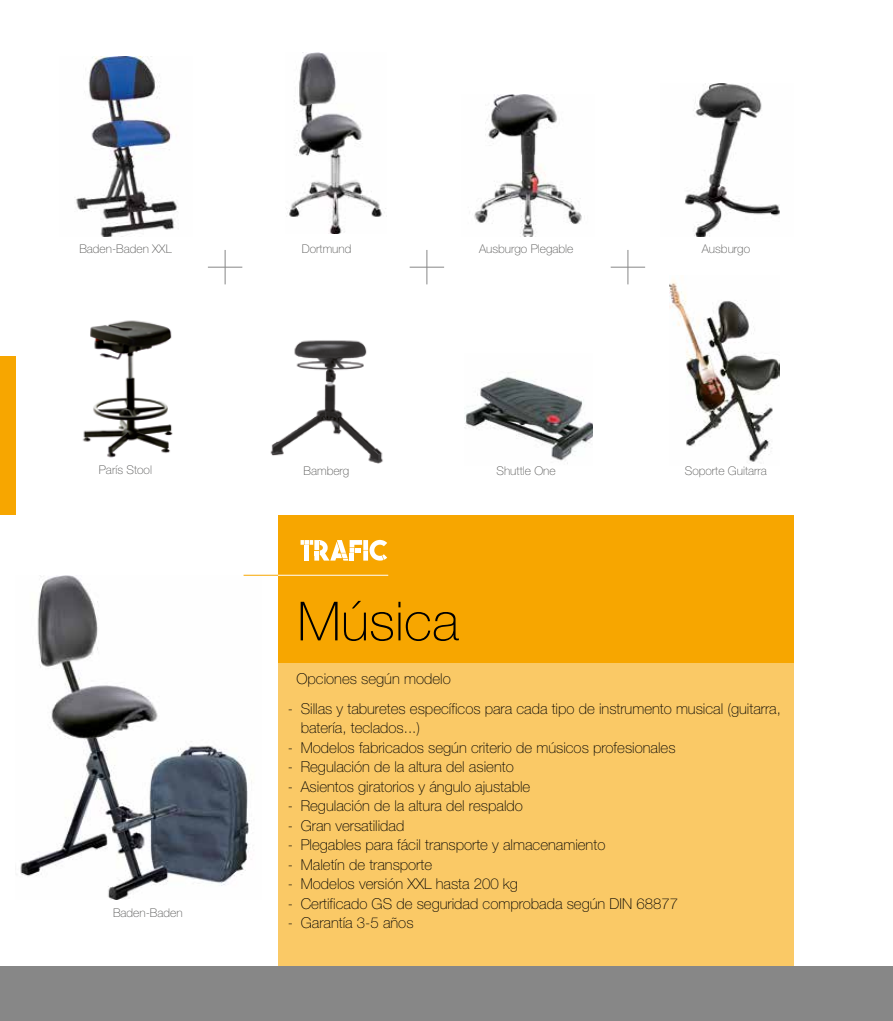
<style>
.page{position:relative;width:893px;height:1021px;background:#fff}
.page>*{position:absolute;margin:0;border:0;box-sizing:border-box;transform-origin:0 0}
.t1{font:100 54px "Helvetica Neue";color:#000}
.t2{font:100 15px/19.5px "Helvetica Neue";color:#000}
.t3{font:100 12px "Helvetica Neue";color:#575756}
</style>
<div class="page">
<div style="left:0;top:966px;width:893px;height:54px;background:#878787"></div>
<img style="left:20px;top:575px;width:232px;height:324px">
<div style="left:278px;top:662px;width:516px;height:304px;background:#fac966"></div>
<div style="left:278px;top:515px;width:516px;height:147px;background:#f7a600"></div>
<svg style="left:301px;top:540px;width:86px;height:20px"></svg>
<hr style="left:244px;top:575px;width:34px;height:1px;background:#f7a600">
<hr style="left:278px;top:575px;width:110px;height:1px;background:#fff">
<img style="left:474px;top:94px;width:108px;height:142px">
<img style="left:464px;top:376px;width:129px;height:88px">
<img style="left:685px;top:83px;width:95px;height:153px">
<img style="left:74px;top:56px;width:104px;height:181px">
<img style="left:670px;top:280px;width:110px;height:182px">
<img style="left:270px;top:340px;width:113px;height:124px">
<hr style="left:208px;top:267px;width:34px;height:1px;background:#878787">
<hr style="left:225px;top:250px;width:1px;height:34px;background:#878787">
<hr style="left:410px;top:267px;width:34px;height:1px;background:#878787">
<hr style="left:427px;top:250px;width:1px;height:34px;background:#878787">
<hr style="left:611px;top:267px;width:34px;height:1px;background:#878787">
<hr style="left:628px;top:250px;width:1px;height:34px;background:#878787">
<div style="left:0;top:356px;width:15px;height:159px;background:#f7a600"></div>
<img style="left:286px;top:53px;width:100px;height:181px">
<img style="left:82px;top:320px;width:91px;height:138px">
<p class="t3" style="left:79px;top:241px;width:94px">Baden-Baden XXL</p>
<p class="t3" style="left:99px;top:463px;width:55px">París Stool</p>
<p class="t3" style="left:113px;top:906px;width:71px">Baden-Baden</p>
<p class="t3" style="left:302px;top:241px;width:51px">Dortmund</p>
<p class="t3" style="left:479px;top:242px;width:96px">Ausburgo Plegable</p>
<p class="t3" style="left:304px;top:464px;width:47px">Bamberg</p>
<p class="t3" style="left:496px;top:463px;width:61px">Shuttle One</p>
<h1 class="t1" style="left:297px;top:590px;width:163px">Música</h1>
<p class="t2" style="left:296px;top:669px;width:156px">Opciones según modelo</p>
<p class="t3" style="left:702px;top:242px;width:50px">Ausburgo</p>
<p class="t3" style="left:685px;top:463px;width:84px">Soporte Guitarra</p>
<p class="t2" style="left:301px;top:698px;width:482px;text-indent:-13px">- Sillas y taburetes específicos para cada tipo de instrumento musical (guitarra, batería, teclados...)</p>
<p class="t2" style="left:288px;top:737px;width:389px">- Modelos fabricados según criterio de músicos profesionales</p>
<p class="t2" style="left:288px;top:757px;width:227px">- Regulación de la altura del asiento</p>
<p class="t2" style="left:288px;top:776px;width:244px">- Asientos giratorios y ángulo ajustable</p>
<p class="t2" style="left:288px;top:796px;width:236px">- Regulación de la altura del respaldo</p>
<p class="t2" style="left:288px;top:815px;width:118px">- Gran versatilidad</p>
<p class="t2" style="left:288px;top:835px;width:319px">- Plegables para fácil transporte y almacenamiento</p>
<p class="t2" style="left:288px;top:854px;width:146px">- Maletín de transporte</p>
<p class="t2" style="left:288px;top:874px;width:231px">- Modelos versión XXL hasta 200 kg</p>
<p class="t2" style="left:288px;top:893px;width:392px">- Certificado GS de seguridad comprobada según DIN 68877</p>
<p class="t2" style="left:288px;top:913px;width:127px">- Garantía 3-5 años</p>
</div>
